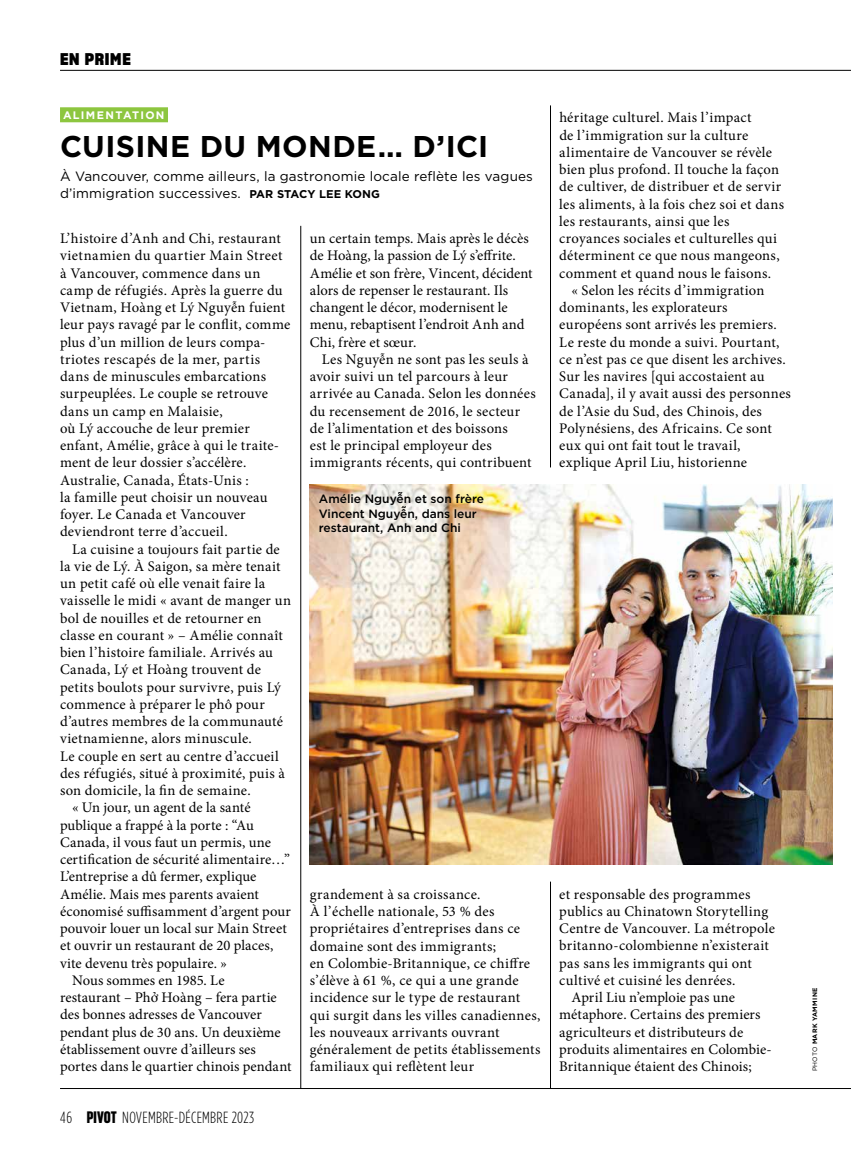
<style>
.page{position:relative;width:851px;height:1175px;background:#fff}
.page>*{position:absolute;margin:0;border:0;box-sizing:border-box;transform-origin:0 0}
.t1{font:700 30px "Gotham";letter-spacing:.01em;color:#000}
.t2{font:16.5px "Sharp Grotesk Bold 18";letter-spacing:.045em;color:#000}
.t3{font:300 16.2px "Gotham Condensed";letter-spacing:.02em;color:#000}
.t4{font:14.7px/17.2px "Minion Pro";letter-spacing:.015em;color:#000}
.t5{font:13.5px/17.2px "Gotham";letter-spacing:.01em;color:#000}
.t6{font:500 12px/14.2px "Gotham";color:#000}
.t7{font:700 10.8px "Gotham";letter-spacing:.12em;color:#fff}
.t8{font:700 6.3px "Gotham";letter-spacing:.055em;color:#000}
.s1{font-weight:700;font-size:11.25px}
.s2{font-family:"Sharp Grotesk Bold 14";font-weight:400}
.s3{font-weight:400}
</style>
<div class="page">
<hr style="left:60px;top:70px;width:790px;height:1px;background:#000">
<hr style="left:550px;top:105px;width:1px;height:362px;background:#000">
<hr style="left:60px;top:1088px;width:790px;height:1px;background:#000">
<hr style="left:550px;top:881px;width:1px;height:207px;background:#000">
<hr style="left:300px;top:226px;width:1px;height:862px;background:#000">
<img style="left:310px;top:484px;width:522px;height:380px">
<div style="left:310px;top:485px;width:182px;height:57px;background:#fff;opacity:.9"></div>
<div style="left:60px;top:107px;width:108px;height:15px;background:#8dc63f"></div>
<p class="t2" style="left:60px;top:47px;width:72px">EN PRIME</p>
<p class="t7" style="left:63px;top:108px;width:103px">ALIMENTATION</p>
<h1 class="t1" style="left:60px;top:126px;width:430px">CUISINE DU MONDE… D’ICI</h1>
<p class="t5" style="left:60px;top:167px;width:474px">À Vancouver, comme ailleurs, la gastronomie locale refète les vagues d’immigration successives. <span class="s1">PAR STACY LEE KONG</span></p>
<p class="t4" style="left:60px;top:230px;width:232px">L’histoire d’Anh and Chi, restaurant vietnamien du quartier Main Street à Vancouver, commence dans un camp de réfugiés. Après la guerre du Vietnam, Hoàng et Lý Nguyễn fuient leur pays ravagé par le confit, comme plus d’un million de leurs compa&shy;triotes rescapés de la mer, partis dans de minuscules embarcations surpeuplées. Le couple se retrouve dans un camp en Malaisie,<br>où Lý accouche de leur premier enfant, Amélie, grâce à qui le traite&shy;ment de leur dossier s’accélère.<br>Australie, Canada, États-Unis :<br>la famille peut choisir un nouveau foyer. Le Canada et Vancouver deviendront terre d’accueil.</p>
<p class="t4" style="left:72px;top:540px;width:209px">La cuisine a toujours fait partie de</p>
<p class="t4" style="left:60px;top:557px;width:222px">la vie de Lý. À Saigon, sa mère tenait</p>
<p class="t4" style="left:60px;top:575px;width:207px">un petit café où elle venait faire la</p>
<p class="t4" style="left:60px;top:592px;width:232px">vaisselle le midi « avant de manger un</p>
<p class="t4" style="left:60px;top:609px;width:203px">bol de nouilles et de retourner en</p>
<p class="t4" style="left:60px;top:626px;width:224px">classe en courant » – Amélie connaît</p>
<p class="t4" style="left:60px;top:644px;width:214px">bien l’histoire familiale. Arrivés au</p>
<p class="t4" style="left:60px;top:661px;width:202px">Canada, Lý et Hoàng trouvent de</p>
<p class="t4" style="left:60px;top:678px;width:223px">petits boulots pour survivre, puis Lý</p>
<p class="t4" style="left:60px;top:695px;width:206px">commence à préparer le phô pour</p>
<p class="t4" style="left:60px;top:713px;width:224px">d’autres membres de la communauté</p>
<p class="t4" style="left:60px;top:730px;width:193px">vietnamienne, alors minuscule.</p>
<p class="t4" style="left:60px;top:747px;width:220px">Le couple en sert au centre d’accueil</p>
<p class="t4" style="left:60px;top:764px;width:226px">des réfugiés, situé à proximité, puis à</p>
<p class="t4" style="left:60px;top:782px;width:192px">son domicile, la fn de semaine.</p>
<p class="t4" style="left:72px;top:799px;width:180px">« Un jour, un agent de la santé</p>
<p class="t4" style="left:60px;top:816px;width:195px">publique a frappé à la porte : “Au</p>
<p class="t4" style="left:60px;top:833px;width:212px">Canada, il vous faut un permis, une</p>
<p class="t4" style="left:60px;top:850px;width:231px">certifcation de sécurité alimentaire…”</p>
<p class="t4" style="left:60px;top:868px;width:198px">L’entreprise a dû fermer, explique</p>
<p class="t4" style="left:60px;top:885px;width:200px">Amélie. Mais mes parents avaient</p>
<p class="t4" style="left:60px;top:902px;width:232px">économisé sufsamment d’argent pour</p>
<p class="t4" style="left:60px;top:919px;width:228px">pouvoir louer un local sur Main Street</p>
<p class="t4" style="left:60px;top:937px;width:215px">et ouvrir un restaurant de 20 places,</p>
<p class="t4" style="left:60px;top:954px;width:168px">vite devenu très populaire. »</p>
<p class="t4" style="left:72px;top:971px;width:154px">Nous sommes en 1985. Le</p>
<p class="t4" style="left:60px;top:988px;width:218px">restaurant – Phở Hoàng – fera partie</p>
<p class="t4" style="left:60px;top:1006px;width:203px">des bonnes adresses de Vancouver</p>
<p class="t4" style="left:60px;top:1023px;width:222px">pendant plus de 30 ans. Un deuxième</p>
<p class="t4" style="left:60px;top:1040px;width:197px">établissement ouvre d’ailleurs ses</p>
<p class="t4" style="left:60px;top:1057px;width:233px">portes dans le quartier chinois pendant</p>
<p class="t4" style="left:310px;top:230px;width:224px">un certain temps. Mais après le décès de Hoàng, la passion de Lý s’efrite.<br>Amélie et son frère, Vincent, décident alors de repenser le restaurant. Ils changent le décor, modernisent le menu, rebaptisent l’endroit Anh and Chi, frère et sœur.</p>
<p class="t4" style="left:310px;top:350px;width:227px;text-indent:12px">Les Nguyễn ne sont pas les seuls à avoir suivi un tel parcours à leur arrivée au Canada. Selon les données du recensement de 2016, le secteur de l’alimentation et des boissons<br>est le principal employeur des immigrants récents, qui contribuent</p>
<p class="t6" style="left:319px;top:492px;width:167px">Amélie Nguyên et son frère<br>Vincent Nguyên, dans leur restaurant, Anh and Chi</p>
<p class="t4" style="left:310px;top:885px;width:232px">grandement à sa croissance.<br>À l’échelle nationale, 53 % des propriétaires d’entreprises dans ce domaine sont des immigrants;<br>en Colombie-Britannique, ce chifre s’élève à 61 %, ce qui a une grande incidence sur le type de restaurant qui surgit dans les villes canadiennes, les nouveaux arrivants ouvrant généralement de petits établissements familiaux qui refètent leur</p>
<p class="t3" style="left:60px;top:1108px;width:195px">46 <span class="s2">PIVOT</span> NOVEMBRE-DÉCEMBRE 2023</p>
<p class="t4" style="left:559px;top:109px;width:194px">héritage culturel. Mais l’impact</p>
<p class="t4" style="left:559px;top:126px;width:190px">de l’immigration sur la culture</p>
<p class="t4" style="left:559px;top:143px;width:214px">alimentaire de Vancouver se révèle</p>
<p class="t4" style="left:559px;top:161px;width:221px">bien plus profond. Il touche la façon</p>
<p class="t4" style="left:559px;top:178px;width:223px">de cultiver, de distribuer et de servir</p>
<p class="t4" style="left:559px;top:195px;width:226px">les aliments, à la fois chez soi et dans</p>
<p class="t4" style="left:559px;top:212px;width:171px">les restaurants, ainsi que les</p>
<p class="t4" style="left:559px;top:230px;width:219px">croyances sociales et culturelles qui</p>
<p class="t4" style="left:559px;top:247px;width:222px">déterminent ce que nous mangeons,</p>
<p class="t4" style="left:559px;top:264px;width:213px">comment et quand nous le faisons.</p>
<p class="t4" style="left:571px;top:281px;width:194px">« Selon les récits d’immigration</p>
<p class="t4" style="left:559px;top:299px;width:170px">dominants, les explorateurs</p>
<p class="t4" style="left:559px;top:316px;width:219px">européens sont arrivés les premiers.</p>
<p class="t4" style="left:559px;top:333px;width:222px">Le reste du monde a suivi. Pourtant,</p>
<p class="t4" style="left:559px;top:350px;width:228px">ce n’est pas ce que disent les archives.</p>
<p class="t4" style="left:559px;top:368px;width:207px">Sur les navires [qui accostaient au</p>
<p class="t4" style="left:559px;top:385px;width:233px">Canada], il y avait aussi des personnes</p>
<p class="t4" style="left:559px;top:402px;width:204px">de l’Asie du Sud, des Chinois, des</p>
<p class="t4" style="left:559px;top:419px;width:214px">Polynésiens, des Africains. Ce sont</p>
<p class="t4" style="left:559px;top:437px;width:183px">eux qui ont fait tout le travail,</p>
<p class="t4" style="left:559px;top:454px;width:189px">explique April Liu, historienne</p>
<p class="t4" style="left:559px;top:885px;width:192px">et responsable des programmes</p>
<p class="t4" style="left:559px;top:902px;width:210px">publics au Chinatown Storytelling</p>
<p class="t4" style="left:559px;top:920px;width:217px">Centre de Vancouver. La métropole</p>
<p class="t4" style="left:559px;top:937px;width:211px">britanno-colombienne n’existerait</p>
<p class="t4" style="left:559px;top:954px;width:194px">pas sans les immigrants qui ont</p>
<p class="t4" style="left:559px;top:971px;width:178px">cultivé et cuisiné les denrées.</p>
<p class="t4" style="left:571px;top:989px;width:165px">April Liu n’emploie pas une</p>
<p class="t4" style="left:559px;top:1006px;width:203px">métaphore. Certains des premiers</p>
<p class="t4" style="left:559px;top:1023px;width:185px">agriculteurs et distributeurs de</p>
<p class="t4" style="left:559px;top:1040px;width:214px">produits alimentaires en Colombie-</p>
<p class="t4" style="left:559px;top:1058px;width:194px">Britannique étaient des Chinois;</p>
<p class="t8" style="left:810px;top:1071px;width:85px;rotate:-90deg"><span class="s3">PHOTO</span> MARK YAMMINE</p>
</div>
